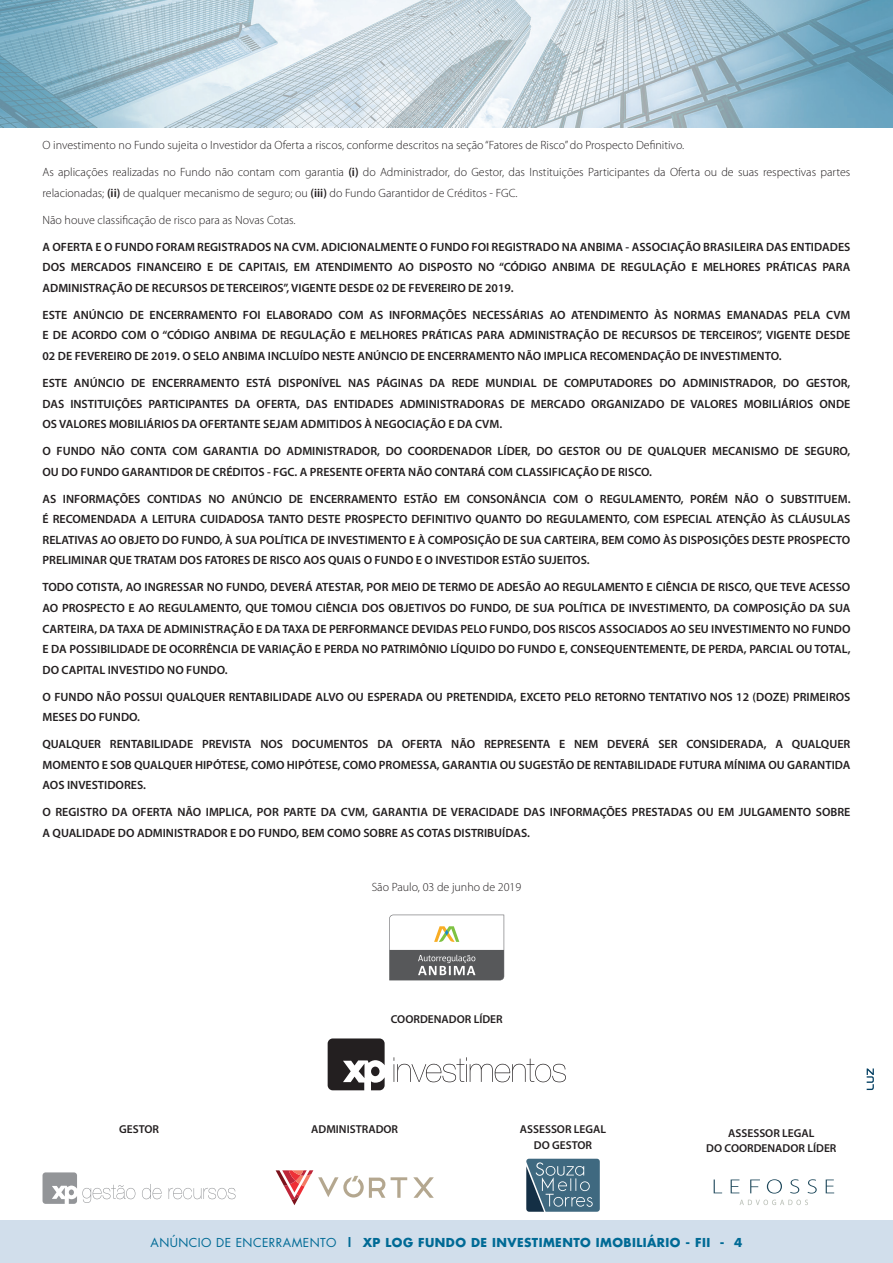
<style>
.page{position:relative;width:893px;height:1263px;background:#fff}
.page>*{position:absolute;margin:0;border:0;box-sizing:border-box;transform-origin:0 0}
.t1{font:600 12px/20.5px "Myriad Pro";color:#231f20;text-align:justify}
.t2{font:300 12px/20.5px "Myriad Pro";color:#231f20}
.t3{font:700 12px "Futura";letter-spacing:.035em;color:#006a95}
.t4{font:600 11.55px/15.3px "Myriad Pro";color:#231f20;text-align:center}
.s1{font-weight:600}
.s2{font-weight:400}
</style>
<div class="page">
<div style="left:0;top:1220px;width:893px;height:43px;background:#d1deeb"></div>
<img style="left:0;top:0;width:893px;height:127px">
<svg style="left:328px;top:1038px;width:57px;height:52px"></svg>
<div style="left:371px;top:1066px;width:8px;height:10px;background:#231f20;border-radius:50%"></div>
<svg style="left:394px;top:1057px;width:172px;height:25px"></svg>
<svg style="left:391px;top:1177px;width:16px;height:21px"></svg>
<svg style="left:413px;top:1177px;width:21px;height:21px"></svg>
<svg style="left:276px;top:1170px;width:109px;height:35px"></svg>
<svg style="left:714px;top:1179px;width:8px;height:14px"></svg>
<svg style="left:731px;top:1179px;width:8px;height:14px"></svg>
<svg style="left:750px;top:1179px;width:10px;height:14px"></svg>
<svg style="left:767px;top:1179px;width:15px;height:14px"></svg>
<svg style="left:790px;top:1179px;width:9px;height:14px"></svg>
<svg style="left:807px;top:1179px;width:10px;height:14px"></svg>
<svg style="left:826px;top:1179px;width:8px;height:14px"></svg>
<svg style="left:739px;top:1199px;width:69px;height:6px"></svg>
<svg style="left:43px;top:1172px;width:92px;height:32px"></svg>
<svg style="left:142px;top:1184px;width:20px;height:15px"></svg>
<svg style="left:169px;top:1188px;width:67px;height:11px"></svg>
<svg style="left:867px;top:1068px;width:7px;height:22px"></svg>
<svg style="left:389px;top:915px;width:115px;height:65px"></svg>
<svg style="left:526px;top:1159px;width:74px;height:53px;background:#527589"></svg>
<p class="t2" style="left:43px;top:135px;width:643px">O investimento no Fundo sujeita o Investidor da Oferta a riscos, conforme descritos na seção “Fatores de Risco” do Prospecto Definitivo.</p>
<p class="t2" style="left:43px;top:162px;width:809px">As aplicações realizadas no Fundo não contam com garantia <span class="s1">(i)</span> do Administrador, do Gestor, das Instituições Participantes da Oferta ou de suas respectivas partes relacionadas; <span class="s1">(ii)</span> de qualquer mecanismo de seguro; ou <span class="s1">(iii)</span> do Fundo Garantidor de Créditos - FGC.</p>
<p class="t2" style="left:43px;top:210px;width:255px">Não houve classificação de risco para as Novas Cotas.</p>
<p class="t1" style="left:43px;top:236px;width:809px">A OFERTA E O FUNDO FORAM REGISTRADOS NA CVM. ADICIONALMENTE O FUNDO FOI REGISTRADO NA ANBIMA - ASSOCIAÇÃO BRASILEIRA DAS ENTIDADES DOS MERCADOS FINANCEIRO E DE CAPITAIS, EM ATENDIMENTO AO DISPOSTO NO “CÓDIGO ANBIMA DE REGULAÇÃO E MELHORES PRÁTICAS PARA ADMINISTRAÇÃO DE RECURSOS DE TERCEIROS”, VIGENTE DESDE 02 DE FEVEREIRO DE 2019.</p>
<p class="t1" style="left:43px;top:304px;width:809px">ESTE ANÚNCIO DE ENCERRAMENTO FOI ELABORADO COM AS INFORMAÇÕES NECESSÁRIAS AO ATENDIMENTO ÀS NORMAS EMANADAS PELA CVM E DE ACORDO COM O “CÓDIGO ANBIMA DE REGULAÇÃO E MELHORES PRÁTICAS PARA ADMINISTRAÇÃO DE RECURSOS DE TERCEIROS”, VIGENTE DESDE 02 DE FEVEREIRO DE 2019. O SELO ANBIMA INCLUÍDO NESTE ANÚNCIO DE ENCERRAMENTO NÃO IMPLICA RECOMENDAÇÃO DE INVESTIMENTO.</p>
<p class="t1" style="left:43px;top:372px;width:809px">ESTE ANÚNCIO DE ENCERRAMENTO ESTÁ DISPONÍVEL NAS PÁGINAS DA REDE MUNDIAL DE COMPUTADORES DO ADMINISTRADOR, DO GESTOR, DAS INSTITUIÇÕES PARTICIPANTES DA OFERTA, DAS ENTIDADES ADMINISTRADORAS DE MERCADO ORGANIZADO DE VALORES MOBILIÁRIOS ONDE OS VALORES MOBILIÁRIOS DA OFERTANTE SEJAM ADMITIDOS À NEGOCIAÇÃO E DA CVM.</p>
<p class="t1" style="left:43px;top:441px;width:809px">O FUNDO NÃO CONTA COM GARANTIA DO ADMINISTRADOR, DO COORDENADOR LÍDER, DO GESTOR OU DE QUALQUER MECANISMO DE SEGURO,<br>OU DO FUNDO GARANTIDOR DE CRÉDITOS - FGC. A PRESENTE OFERTA NÃO CONTARÁ COM CLASSIFICAÇÃO DE RISCO.</p>
<p class="t1" style="left:43px;top:488px;width:809px">AS INFORMAÇÕES CONTIDAS NO ANÚNCIO DE ENCERRAMENTO ESTÃO EM CONSONÂNCIA COM O REGULAMENTO, PORÉM NÃO O SUBSTITUEM.<br>É RECOMENDADA A LEITURA CUIDADOSA TANTO DESTE PROSPECTO DEFINITIVO QUANTO DO REGULAMENTO, COM ESPECIAL ATENÇÃO ÀS CLÁUSULAS RELATIVAS AO OBJETO DO FUNDO, À SUA POLÍTICA DE INVESTIMENTO E À COMPOSIÇÃO DE SUA CARTEIRA, BEM COMO ÀS DISPOSIÇÕES DESTE PROSPECTO PRELIMINAR QUE TRATAM DOS FATORES DE RISCO AOS QUAIS O FUNDO E O INVESTIDOR ESTÃO SUJEITOS.</p>
<p class="t1" style="left:43px;top:577px;width:809px">TODO COTISTA, AO INGRESSAR NO FUNDO, DEVERÁ ATESTAR, POR MEIO DE TERMO DE ADESÃO AO REGULAMENTO E CIÊNCIA DE RISCO, QUE TEVE ACESSO AO PROSPECTO E AO REGULAMENTO, QUE TOMOU CIÊNCIA DOS OBJETIVOS DO FUNDO, DE SUA POLÍTICA DE INVESTIMENTO, DA COMPOSIÇÃO DA SUA CARTEIRA, DA TAXA DE ADMINISTRAÇÃO E DA TAXA DE PERFORMANCE DEVIDAS PELO FUNDO, DOS RISCOS ASSOCIADOS AO SEU INVESTIMENTO NO FUNDO E DA POSSIBILIDADE DE OCORRÊNCIA DE VARIAÇÃO E PERDA NO PATRIMÔNIO LÍQUIDO DO FUNDO E, CONSEQUENTEMENTE, DE PERDA, PARCIAL OU TOTAL, DO CAPITAL INVESTIDO NO FUNDO.</p>
<p class="t1" style="left:43px;top:686px;width:809px">O FUNDO NÃO POSSUI QUALQUER RENTABILIDADE ALVO OU ESPERADA OU PRETENDIDA, EXCETO PELO RETORNO TENTATIVO NOS 12 (DOZE) PRIMEIROS<br>MESES DO FUNDO.</p>
<p class="t1" style="left:43px;top:734px;width:809px">QUALQUER RENTABILIDADE PREVISTA NOS DOCUMENTOS DA OFERTA NÃO REPRESENTA E NEM DEVERÁ SER CONSIDERADA, A QUALQUER MOMENTO E SOB QUALQUER HIPÓTESE, COMO HIPÓTESE, COMO PROMESSA, GARANTIA OU SUGESTÃO DE RENTABILIDADE FUTURA MÍNIMA OU GARANTIDA AOS INVESTIDORES.</p>
<p class="t1" style="left:43px;top:802px;width:809px">O REGISTRO DA OFERTA NÃO IMPLICA, POR PARTE DA CVM, GARANTIA DE VERACIDADE DAS INFORMAÇÕES PRESTADAS OU EM JULGAMENTO SOBRE<br>A QUALIDADE DO ADMINISTRADOR E DO FUNDO, BEM COMO SOBRE AS COTAS DISTRIBUÍDAS.</p>
<p class="t2" style="left:372px;top:877px;width:151px">São Paulo, 03 de junho de 2019</p>
<p class="t4" style="left:391px;top:1011px;width:113px">COORDENADOR LÍDER</p>
<p class="t4" style="left:119px;top:1121px;width:41px">GESTOR</p>
<p class="t4" style="left:520px;top:1121px;width:88px">ASSESSOR LEGAL<br>DO GESTOR</p>
<p class="t4" style="left:311px;top:1121px;width:88px">ADMINISTRADOR</p>
<p class="t4" style="left:706px;top:1125px;width:132px">ASSESSOR LEGAL<br>DO COORDENADOR LÍDER</p>
<p class="t3" style="left:150px;top:1234px;width:593px"><span class="s2">ANÚNCIO DE ENCERRAMENTO</span> | XP LOG FUNDO DE INVESTIMENTO IMOBILIÁRIO - FII - 4</p>
</div>
